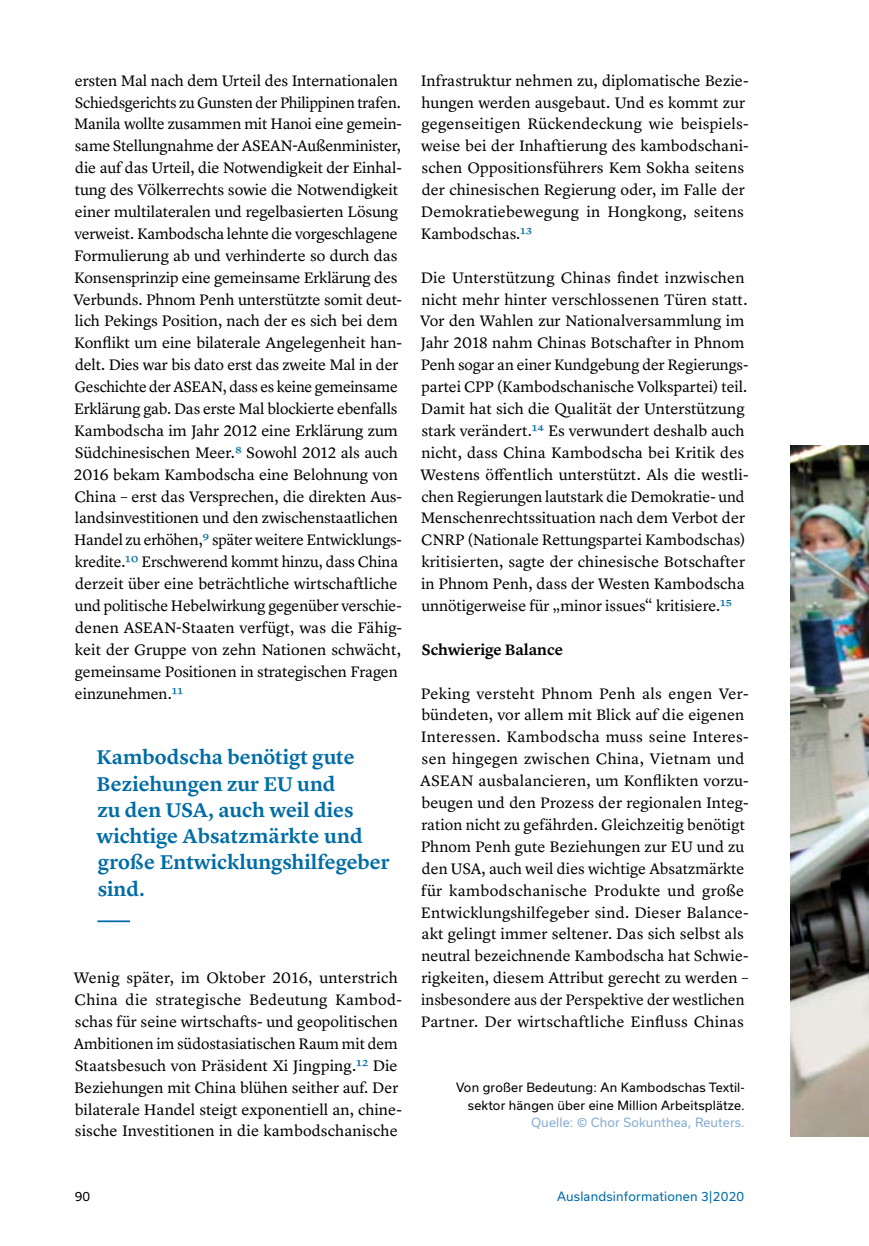
<style>
.page{position:relative;width:869px;height:1246px;background:#fff}
.page>*{position:absolute;margin:0;border:0;box-sizing:border-box;transform-origin:0 0}
.t1{font:600 20.65px/26.2px "Lyon Text";color:#006ca6}
.Paragraph{font:15.75px/21.9px "Lyon Text";color:#000}
.Header3{font:600 15.75px "Lyon Text";color:#000}
.t2{font:12.25px/17.5px "Usual";letter-spacing:.015em;color:#000;text-align:right}
.t3{font:12.25px "Usual";letter-spacing:.015em;color:#006ca6}
.s1{color:#006ca6}
.s2{color:#86aed2}
</style>
<div class="page">
<hr style="left:97px;top:920px;width:33px;height:2px;background:#006ca6">
<img style="left:790px;top:445px;width:78px;height:690px">
<p class="Paragraph" style="left:73px;top:68px;width:330px">ersten Mal nach dem Urteil des Internationalen Schiedsgerichts zu Gunsten der Philippinen trafen.<br>Manila wollte zusammen mit Hanoi eine gemein&shy;same Stellungnahme der ASEAN-Außenminister, die auf das Urteil, die Notwendigkeit der Einhal&shy;tung des Völkerrechts sowie die Notwendigkeit einer multilateralen und regelbasierten Lösung verweist. Kambodscha lehnte die vorgeschlagene Formulierung ab und verhinderte so durch das Konsensprinzip eine gemeinsame Erklärung des Verbunds. Phnom Penh unterstützte somit deut&shy;lich Pekings Position, nach der es sich bei dem Konflikt um eine bilaterale Angelegenheit han&shy;delt. Dies war bis dato erst das zweite Mal in der Geschichte der ASEAN, dass es keine gemeinsame Erklärung gab. Das erste Mal blockierte ebenfalls Kambodscha im Jahr 2012 eine Erklärung zum Südchinesischen Meer.<span class="s1">8</span> Sowohl 2012 als auch 2016 bekam Kambodscha eine Belohnung von China – erst das Versprechen, die direkten Aus&shy;landsinvestitionen und den zwischenstaatlichen Handel zu erhöhen,<span class="s1">9</span> später weitere Entwicklungs&shy;kredite.<span class="s1">10</span> Erschwerend kommt hinzu, dass China derzeit über eine beträchtliche wirtschaftliche und politische Hebelwirkung gegenüber verschie&shy;denen ASEAN-Staaten verfügt, was die Fähig&shy;keit der Gruppe von zehn Nationen schwächt, gemeinsame Positionen in strategischen Fragen einzunehmen.<span class="s1">11</span></p>
<p class="t1" style="left:96px;top:742px;width:294px">Kambodscha benötigt gute<br>Beziehungen zur EU und<br>zu den USA, auch weil dies wichtige Absatzmärkte und große Entwicklungshilfegeber sind.</p>
<p class="Paragraph" style="left:74px;top:965px;width:330px">Wenig später, im Oktober 2016, unterstrich China die strategische Bedeutung Kambod&shy;schas für seine wirtschafts- und geopolitischen Ambitionen im südostasiatischen Raum mit dem Staatsbesuch von Präsident Xi Jingping.<span class="s1">12</span> Die Beziehungen mit China blühen seither auf. Der bilaterale Handel steigt exponentiell an, chine&shy;sische Investitionen in die kambodschanische</p>
<p class="Paragraph" style="left:420px;top:68px;width:329px">Infrastruktur nehmen zu, diplomatische Bezie&shy;hungen werden ausgebaut. Und es kommt zur gegenseitigen Rückendeckung wie beispiels&shy;weise bei der Inhaftierung des kambodschani&shy;schen Oppositionsführers Kem Sokha seitens der chinesischen Regierung oder, im Falle der Demokratiebewegung in Hongkong, seitens Kambodschas.<span class="s1">13</span></p>
<p class="Paragraph" style="left:420px;top:265px;width:330px">Die Unterstützung Chinas findet inzwischen nicht mehr hinter verschlossenen Türen statt.<br>Vor den Wahlen zur Nationalversammlung im Jahr 2018 nahm Chinas Botschafter in Phnom Penh sogar an einer Kundgebung der Regierungs&shy;partei CPP (Kambodschanische Volkspartei) teil.<br>Damit hat sich die Qualität der Unterstützung stark verändert.<span class="s1">14</span> Es verwundert deshalb auch nicht, dass China Kambodscha bei Kritik des Westens öffentlich unterstützt. Als die westli&shy;chen Regierungen lautstark die Demokratie- und Menschenrechtssituation nach dem Verbot der CNRP (Nationale Rettungspartei Kambodschas) kritisierten, sagte der chinesische Botschafter in Phnom Penh, dass der Westen Kambodscha unnötigerweise für „minor issues“ kritisiere.<span class="s1">15</span></p>
<p class="Header3" style="left:421px;top:637px;width:143px">Schwierige Balance</p>
<p class="Paragraph" style="left:420px;top:681px;width:330px">Peking versteht Phnom Penh als engen Ver&shy;bündeten, vor allem mit Blick auf die eigenen Interessen. Kambodscha muss seine Interes&shy;sen hingegen zwischen China, Vietnam und ASEAN ausbalancieren, um Konflikten vorzu&shy;beugen und den Prozess der regionalen Integ&shy;ration nicht zu gefährden. Gleichzeitig benötigt Phnom Penh gute Beziehungen zur EU und zu den USA, auch weil dies wichtige Absatzmärkte für kambodschanische Produkte und große Entwicklungshilfegeber sind. Dieser Balance&shy;akt gelingt immer seltener. Das sich selbst als neutral bezeichnende Kambodscha hat Schwie&shy;rigkeiten, diesem Attribut gerecht zu werden – insbesondere aus der Perspektive der westlichen Partner. Der wirtschaftliche Einfluss Chinas</p>
<p class="t2" style="left:456px;top:1078px;width:290px">Von großer Bedeutung: An Kambodschas Textil&shy;sektor hängen über eine Million Arbeitsplätze.<br><span class="s2">Quelle: © Chor Sokunthea, Reuters.</span></p>
<p class="t2" style="left:75px;top:1186px;width:17px">90</p>
<p class="t3" style="left:557px;top:1188px;width:189px">Auslandsinformationen 3|2020</p>
</div>
